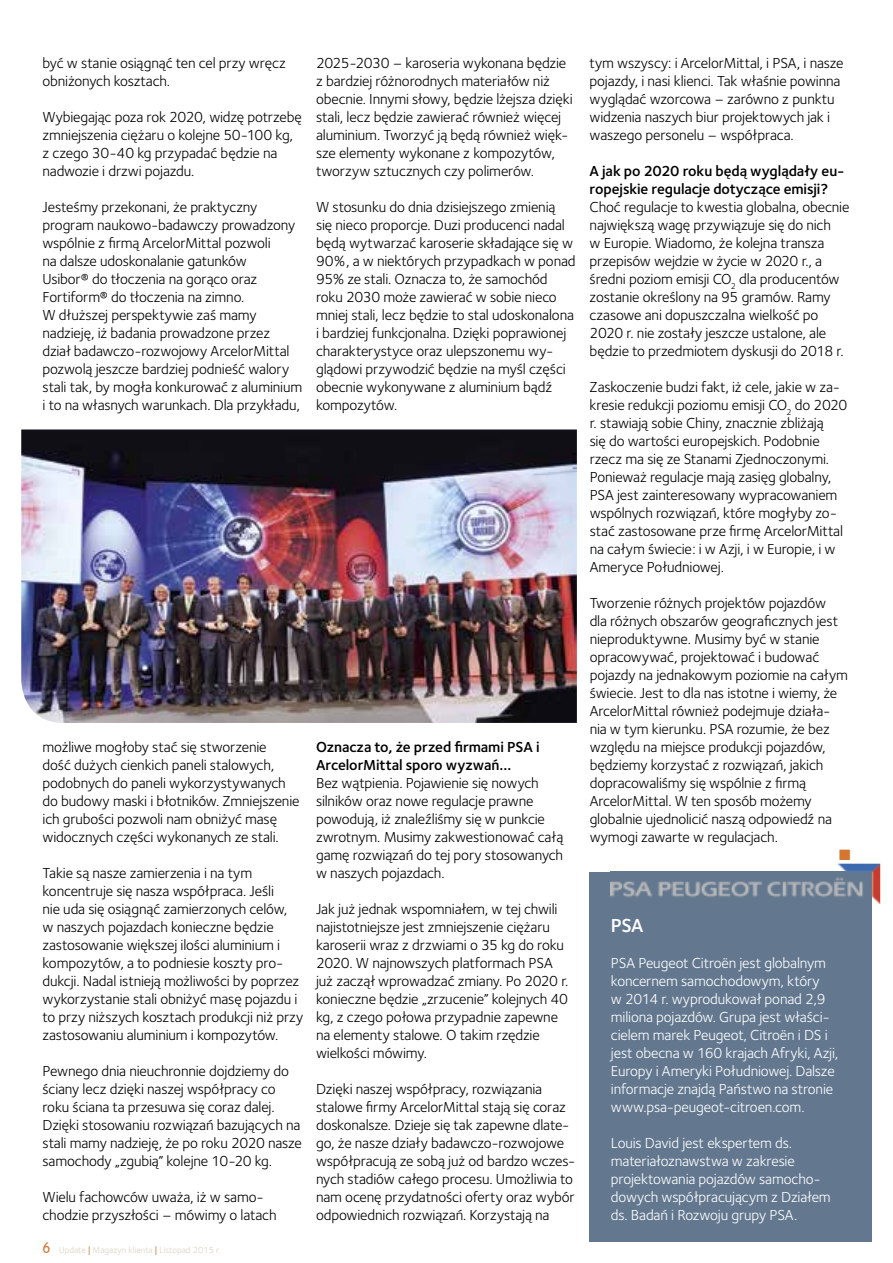
<style>
.page{position:relative;width:893px;height:1263px;background:#fff}
.page>*{position:absolute;margin:0;border:0;box-sizing:border-box;transform-origin:0 0}
.t1{font:19.5px "Foundry Sterling Demi CE";color:#fff}
.t2{font:15px/18px "Foundry Sterling Book CE";letter-spacing:-.01em;color:#000}
.t3{font:15px/18px "Foundry Sterling Book CE";letter-spacing:-.01em;color:#fff}
.t4{font:15px/18px "Foundry Sterling Demi CE";letter-spacing:-.005em;color:#000}
.t5{font:15px "Zapf Dingbats ITC";color:#d4762f}
.t6{font:9px "Foundry Sterling Book CE";color:#d7d2c2}
.s1{font-family:"VAG Rounded";font-weight:300;font-size:15px;color:#d4762f}
.s2{font-size:12px;color:#d4762f}
</style>
<div class="page">
<div style="left:590px;top:872px;width:282px;height:370px;background:#63788f"></div>
<img style="left:21px;top:429px;width:556px;height:294px">
<img style="left:611px;top:864px;width:269px;height:40px">
<img style="left:611px;top:872px;width:261px;height:32px">
<p class="t2" style="left:43px;top:54px;width:245px">być w stanie osiągnąć ten cel przy wręcz obniżonych kosztach.</p>
<p class="t2" style="left:43px;top:108px;width:261px">Wybiegając poza rok 2020, widzę potrzebę zmniejszenia ciężaru o kolejne 50-100 kg, z czego 30-40 kg przypadać będzie na nadwozie i drzwi pojazdu.</p>
<p class="t2" style="left:43px;top:198px;width:261px">Jesteśmy przekonani, że praktyczny program naukowo-badawczy prowadzony wspólnie z firmą ArcelorMittal pozwoli<br>na dalsze udoskonalanie gatunków<br>Usibor® do tłoczenia na gorąco oraz Fortiform® do tłoczenia na zimno.<br>W dłuższej perspektywie zaś mamy nadzieję, iż badania prowadzone przez dział badawczo-rozwojowy ArcelorMittal pozwolą jeszcze bardziej podnieść walory stali tak, by mogła konkurować z aluminium i to na własnych warunkach. Dla przykładu,</p>
<p class="t2" style="left:316px;top:54px;width:258px">2025-2030 – karoseria wykonana będzie z bardziej różnorodnych materiałów niż obecnie. Innymi słowy, będzie lżejsza dzięki stali, lecz będzie zawierać również więcej aluminium. Tworzyć ją będą również więk&shy;sze elementy wykonane z kompozytów, tworzyw sztucznych czy polimerów.</p>
<p class="t2" style="left:316px;top:198px;width:261px">W stosunku do dnia dzisiejszego zmienią<br>się nieco proporcje. Duzi producenci nadal będą wytwarzać karoserie składające się w 90%, a w niektórych przypadkach w ponad 95% ze stali. Oznacza to, że samochód roku 2030 może zawierać w sobie nieco mniej stali, lecz będzie to stal udoskonalona i bardziej funkcjonalna. Dzięki poprawionej charakterystyce oraz ulepszonemu wy&shy;glądowi przywodzić będzie na myśl części obecnie wykonywane z aluminium bądź kompozytów.</p>
<p class="t2" style="left:43px;top:738px;width:259px">możliwe mogłoby stać się stworzenie<br>dość dużych cienkich paneli stalowych, podobnych do paneli wykorzystywanych do budowy maski i błotników. Zmniejszenie ich grubości pozwoli nam obniżyć masę widocznych części wykonanych ze stali.</p>
<p class="t2" style="left:43px;top:864px;width:262px">Takie są nasze zamierzenia i na tym koncentruje się nasza współpraca. Jeśli<br>nie uda się osiągnąć zamierzonych celów,<br>w naszych pojazdach konieczne będzie zastosowanie większej ilości aluminium i kompozytów, a to podniesie koszty pro&shy;dukcji. Nadal istnieją możliwości by poprzez wykorzystanie stali obniżyć masę pojazdu i to przy niższych kosztach produkcji niż przy zastosowaniu aluminium i kompozytów.</p>
<p class="t2" style="left:43px;top:1062px;width:261px">Pewnego dnia nieuchronnie dojdziemy do ściany lecz dzięki naszej współpracy co roku ściana ta przesuwa się coraz dalej.<br>Dzięki stosowaniu rozwiązań bazujących na stali mamy nadzieję, że po roku 2020 nasze samochody „zgubią” kolejne 10-20 kg.</p>
<p class="t2" style="left:43px;top:1188px;width:236px">Wielu fachowców uważa, iż w samo&shy;chodzie przyszłości – mówimy o latach</p>
<p class="t6" style="left:43px;top:1245px;width:180px"><span class="s1">6</span> Update <span class="s2">l</span> Magazyn klienta <span class="s2">l</span> Listopad 2015 r.</p>
<p class="t4" style="left:316px;top:738px;width:225px">Oznacza to, że przed firmami PSA i<br>ArcelorMittal sporo wyzwań…</p>
<p class="t2" style="left:316px;top:774px;width:249px">Bez wątpienia. Pojawienie się nowych silników oraz nowe regulacje prawne powodują, iż znaleźliśmy się w punkcie zwrotnym. Musimy zakwestionować całą gamę rozwiązań do tej pory stosowanych w naszych pojazdach.</p>
<p class="t2" style="left:316px;top:900px;width:254px">Jak już jednak wspomniałem, w tej chwili najistotniejsze jest zmniejszenie ciężaru karoserii wraz z drzwiami o 35 kg do roku 2020. W najnowszych platformach PSA już zaczął wprowadzać zmiany. Po 2020 r. konieczne będzie „zrzucenie” kolejnych 40 kg, z czego połowa przypadnie zapewne na elementy stalowe. O takim rzędzie wielkości mówimy.</p>
<p class="t2" style="left:316px;top:1080px;width:261px">Dzięki naszej współpracy, rozwiązania stalowe firmy ArcelorMittal stają się coraz doskonalsze. Dzieje się tak zapewne dlate&shy;go, że nasze działy badawczo-rozwojowe współpracują ze sobą już od bardzo wczes&shy;nych stadiów całego procesu. Umożliwia to nam ocenę przydatności oferty oraz wybór odpowiednich rozwiązań. Korzystają na</p>
<p class="t2" style="left:590px;top:54px;width:256px">tym wszyscy: i ArcelorMittal, i PSA, i nasze pojazdy, i nasi klienci. Tak właśnie powinna wyglądać wzorcowa – zarówno z punktu widzenia naszych biur projektowych jak i waszego personelu – współpraca.</p>
<p class="t4" style="left:590px;top:162px;width:256px">A jak po 2020 roku będą wyglądały eu&shy;ropejskie regulacje dotyczące emisji?</p>
<p class="t2" style="left:590px;top:198px;width:261px">Choć regulacje to kwestia globalna, obecnie największą wagę przywiązuje się do nich<br>w Europie. Wiadomo, że kolejna transza przepisów wejdzie w życie w 2020 r., a średni poziom emisji CO<sub>2</sub> dla producentów zostanie określony na 95 gramów. Ramy czasowe ani dopuszczalna wielkość po 2020 r. nie zostały jeszcze ustalone, ale będzie to przedmiotem dyskusji do 2018 r.</p>
<p class="t2" style="left:590px;top:378px;width:259px">Zaskoczenie budzi fakt, iż cele, jakie w za&shy;kresie redukcji poziomu emisji CO<sub>2</sub> do 2020 r. stawiają sobie Chiny, znacznie zbliżają<br>się do wartości europejskich. Podobnie rzecz ma się ze Stanami Zjednoczonymi.<br>Ponieważ regulacje mają zasięg globalny, PSA jest zainteresowany wypracowaniem wspólnych rozwiązań, które mogłyby zo&shy;stać zastosowane prze firmę ArcelorMittal na całym świecie: i w Azji, i w Europie, i w Ameryce Południowej.</p>
<p class="t2" style="left:590px;top:594px;width:260px">Tworzenie różnych projektów pojazdów<br>dla różnych obszarów geograficznych jest nieproduktywne. Musimy być w stanie opracowywać, projektować i budować pojazdy na jednakowym poziomie na całym świecie. Jest to dla nas istotne i wiemy, że ArcelorMittal również podejmuje działa&shy;nia w tym kierunku. PSA rozumie, że bez względu na miejsce produkcji pojazdów, będziemy korzystać z rozwiązań, jakich dopracowaliśmy się wspólnie z firmą ArcelorMittal. W ten sposób możemy globalnie ujednolicić naszą odpowiedź na wymogi zawarte w regulacjach.</p>
<p class="t5" style="left:839px;top:848px;width:13px">■</p>
<h1 class="t1" style="left:611px;top:914px;width:34px">PSA</h1>
<p class="t3" style="left:611px;top:954px;width:229px">PSA Peugeot Citroën jest globalnym koncernem samochodowym, który<br>w 2014 r. wyprodukował ponad 2,9 miliona pojazdów. Grupa jest właści&shy;cielem marek Peugeot, Citroën i DS i jest obecna w 160 krajach Afryki, Azji, Europy i Ameryki Południowej. Dalsze informacje znajdą Państwo na stronie www.psa-peugeot-citroen.com.</p>
<p class="t3" style="left:611px;top:1134px;width:221px">Louis David jest ekspertem ds. materiałoznawstwa w zakresie projektowania pojazdów samocho&shy;dowych współpracującym z Działem ds. Badań i Rozwoju grupy PSA.</p>
</div>
